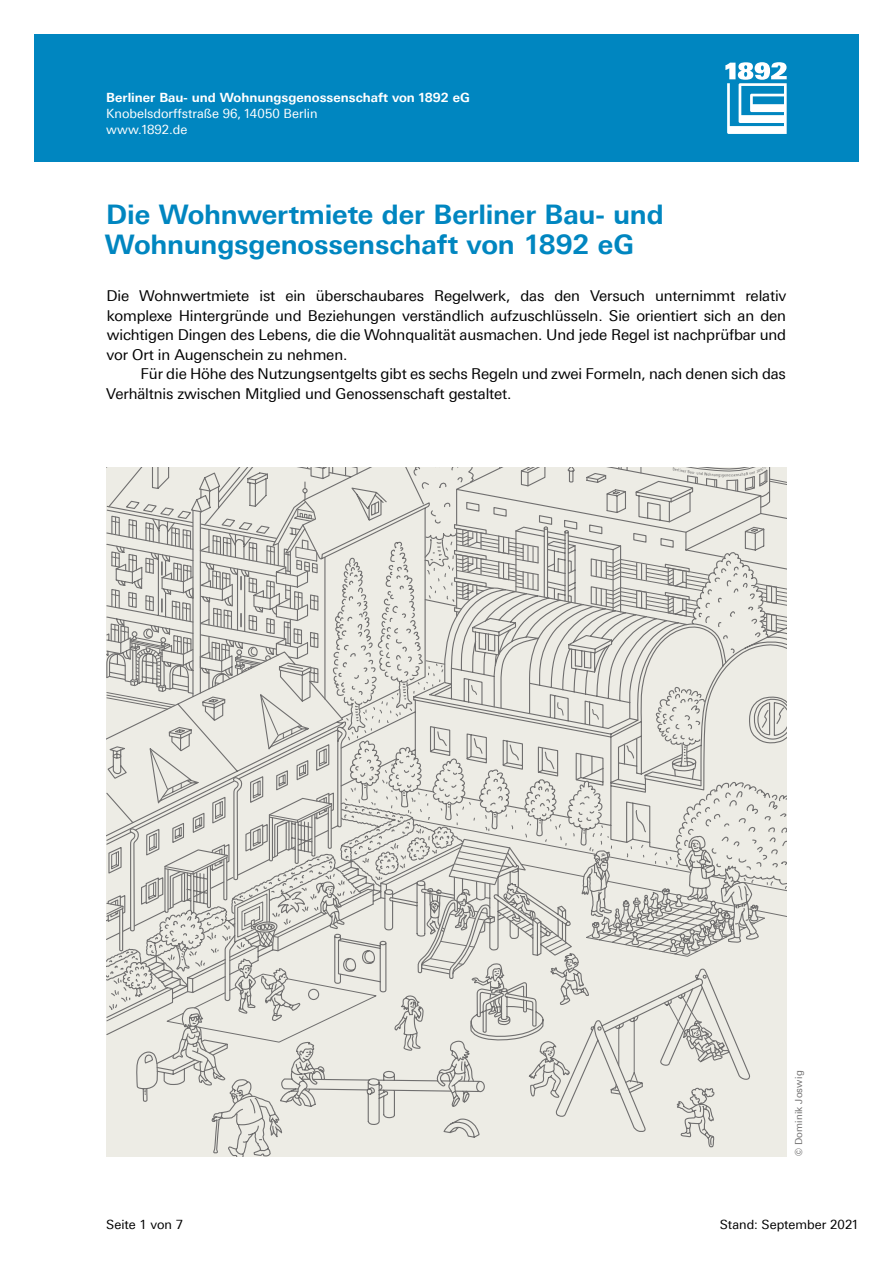
<style>
.page{position:relative;width:893px;height:1263px;background:#fff}
.page>*{position:absolute;margin:0;border:0;box-sizing:border-box;transform-origin:0 0}
.t1{font:700 27px/30px "Linotype Univers 630";letter-spacing:-.005em;color:#0086c0}
.t2{font:15px/19.5px "Linotype Univers 430";letter-spacing:-.01em;color:#000;text-align:justify}
.t3{font:700 12.75px "Linotype Univers 630";color:#fff}
.t4{font:12.75px/15.8px "Linotype Univers 430";color:#fff}
.t5{font:12.75px "Linotype Univers 430";color:#000}
.t6{font:9.75px "Linotype Univers 430";letter-spacing:.02em;color:#706f6f}
</style>
<div class="page">
<div style="left:34px;top:34px;width:825px;height:128px;background:#0086c0"></div>
<svg style="left:725px;top:62px;width:62px;height:72px"></svg>
<svg style="left:106px;top:468px;width:681px;height:689px;background:#dbdad4"></svg>
<p class="t3" style="left:106px;top:90px;width:365px">Berliner Bau- und Wohnungsgenossenschaft von 1892 eG</p>
<p class="t4" style="left:106px;top:106px;width:213px">Knobelsdorffstraße 96, 14050 Berlin www.1892.de</p>
<h1 class="t1" style="left:105px;top:199px;width:560px">Die Wohnwertmiete der Berliner Bau- und<br>Wohnungsgenossenschaft von 1892 eG</h1>
<p class="t2" style="left:107px;top:286px;width:681px">Die Wohnwertmiete ist ein überschaubares Regelwerk, das den Versuch unternimmt relativ komplexe Hintergründe und Beziehungen verständlich aufzuschlüsseln. Sie orientiert sich an den wichtigen Dingen des Lebens, die die Wohnqualität ausmachen. Und jede Regel ist nachprüfbar und vor Ort in Augenschein zu nehmen.</p>
<p class="t2" style="left:106px;top:364px;width:681px;text-indent:34px">Für die Höhe des Nutzungsentgelts gibt es sechs Regeln und zwei Formeln, nach denen sich das<br>Verhältnis zwischen Mitglied und Genossenschaft gestaltet.</p>
<p class="t6" style="left:793px;top:1156px;width:87px;rotate:-90deg">© Dominik Joswig</p>
<p class="t5" style="left:106px;top:1217px;width:78px">Seite 1 von 7</p>
<p class="t5" style="left:720px;top:1217px;width:141px">Stand: September 2021</p>
</div>
